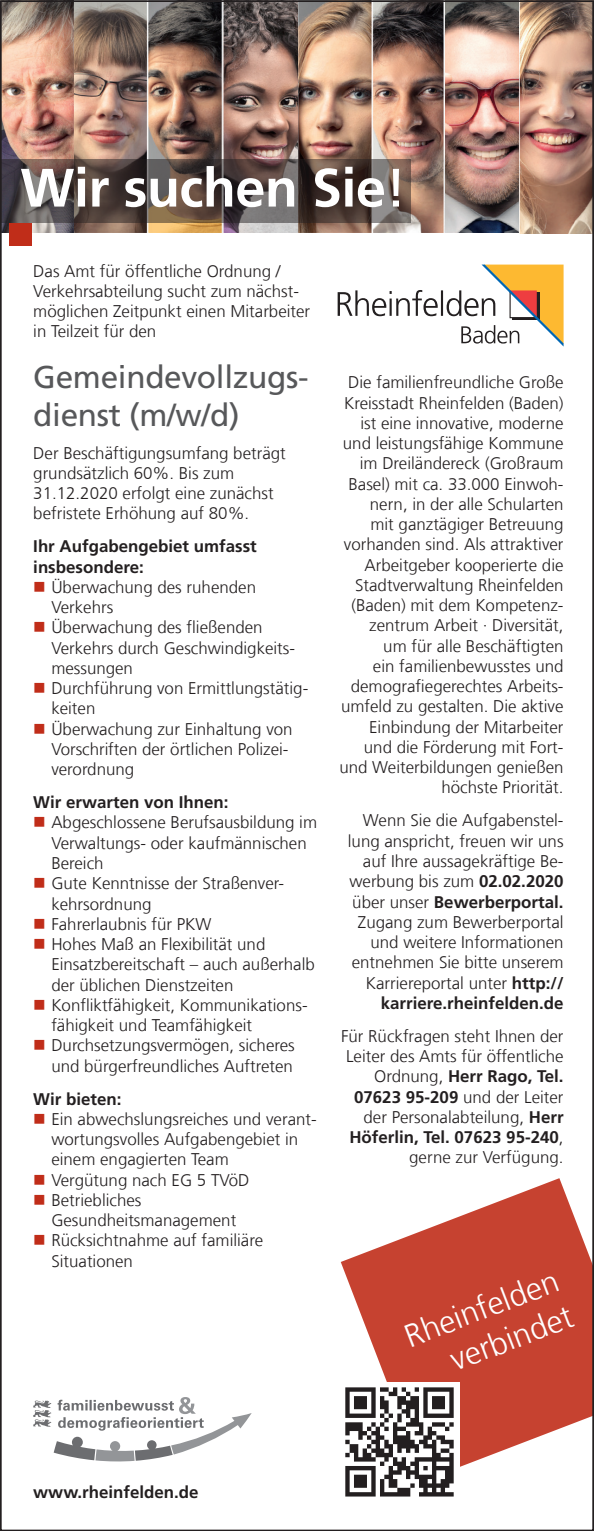
<style>
.page{position:relative;width:594px;height:1531px;background:#fff}
.page>*{position:absolute;margin:0;border:0;box-sizing:border-box;transform-origin:0 0}
.t1{font:700 54px "Frutiger LT Com";letter-spacing:-.01em;color:#fff}
.t2{font:300 31.95px/38.5px "Frutiger LT Com";color:#fff;text-align:right}
.t3{font:31.5px/37.8px "Frutiger LT Com";letter-spacing:-.01em;color:#57585a}
.t4{font:300 16.88px/20.2px "Frutiger LT Com";color:#231f20}
.t5{font:700 16.88px/20.2px "Frutiger LT Com";color:#231f20}
.s1{font-weight:400}
.s2{font-weight:700}
</style>
<div class="page">
<svg style="left:340px;top:1178px;width:250px;height:289px;fill:#c64230"></svg>
<img style="left:340px;top:1382px;width:118px;height:115px">
<img style="left:3px;top:3px;width:442px;height:230px">
<img style="left:223px;top:3px;width:74px;height:230px">
<img style="left:445px;top:3px;width:145px;height:230px">
<svg style="left:3px;top:159px;width:407px;height:63px"></svg>
<div style="left:9px;top:223px;width:23px;height:23px;background:#c02d19"></div>
<svg style="left:337px;top:265px;width:226px;height:81px"></svg>
<svg style="left:33px;top:1397px;width:218px;height:65px"></svg>
<h1 class="t1" style="left:20px;top:156px;width:387px">Wir suchen Sie<span class="s1">!</span></h1>
<p class="t4" style="left:33px;top:261px;width:278px">Das Amt für öffentliche Ordnung /<br>Verkehrsabteilung sucht zum nächst&shy;möglichen Zeitpunkt einen Mitarbeiter in Teilzeit für den</p>
<h3 class="t3" style="left:33px;top:358px;width:276px">Gemeindevollzugs&shy;dienst (m/w/d)</h3>
<p class="t4" style="left:33px;top:443px;width:254px">Der Beschäftigungsumfang beträgt grundsätzlich 60%. Bis zum<br>31.12.2020 erfolgt eine zunächst befristete Erhöhung auf 80%.</p>
<p class="t5" style="left:33px;top:536px;width:225px">Ihr Aufgabengebiet umfasst insbesondere:</p>
<p class="t4" style="left:51px;top:577px;width:258px">Überwachung des ruhenden<br>Verkehrs<br>Überwachung des fließenden<br>Verkehrs durch Geschwindigkeits&shy;messungen<br>Durchführung von Ermittlungstätig&shy;keiten<br>Überwachung zur Einhaltung von<br>Vorschriften der örtlichen Polizei&shy;verordnung</p>
<p class="t5" style="left:33px;top:792px;width:197px">Wir erwarten von Ihnen:</p>
<p class="t4" style="left:51px;top:813px;width:267px">Abgeschlossene Berufsausbildung im<br>Verwaltungs- oder kaufmännischen<br>Bereich<br>Gute Kenntnisse der Straßenver&shy;kehrsordnung<br>Fahrerlaubnis für PKW<br>Hohes Maß an Flexibilität und<br>Einsatzbereitschaft – auch außerhalb der üblichen Dienstzeiten<br>Konfliktfähigkeit, Kommunikations&shy;fähigkeit und Teamfähigkeit<br>Durchsetzungsvermögen, sicheres und bürgerfreundliches Auftreten</p>
<p class="t5" style="left:33px;top:1088px;width:90px">Wir bieten:</p>
<p class="t4" style="left:51px;top:1109px;width:267px">Ein abwechslungsreiches und verant&shy;wortungsvolles Aufgabengebiet in einem engagierten Team<br>Vergütung nach EG 5 TVöD<br>Betriebliches<br>Gesundheitsmanagement<br>Rücksichtnahme auf familiäre<br>Situationen</p>
<p class="t4" style="left:339px;top:372px;width:225px;text-align:right">Die familienfreundliche Große<br>Kreisstadt Rheinfelden (Baden) ist eine innovative, moderne und leistungsfähige Kommune im Dreiländereck (Großraum<br>Basel) mit ca. 33.000 Einwoh&shy;nern, in der alle Schularten<br>mit ganztägiger Betreuung vorhanden sind. Als attraktiver<br>Arbeitgeber kooperierte die<br>Stadtverwaltung Rheinfelden (Baden) mit dem Kompetenz&shy;zentrum Arbeit · Diversität,<br>um für alle Beschäftigten<br>ein familienbewusstes und demografiegerechtes Arbeits&shy;umfeld zu gestalten. Die aktive<br>Einbindung der Mitarbeiter und die Förderung mit Fort&shy;und Weiterbildungen genießen höchste Priorität.</p>
<p class="t4" style="left:347px;top:810px;width:217px;text-align:right">Wenn Sie die Aufgabenstel&shy;lung anspricht, freuen wir uns auf Ihre aussagekräftige Be&shy;werbung bis zum <span class="s2">02.02.2020 </span>über unser <span class="s2">Bewerberportal.<br></span>Zugang zum Bewerberportal und weitere Informationen entnehmen Sie bitte unserem<br>Karriereportal unter <span class="s2">http:// karriere.rheinfelden.de</span></p>
<p class="t4" style="left:341px;top:1026px;width:224px;text-align:right">Für Rückfragen steht Ihnen der<br>Leiter des Amts für öffentliche<br>Ordnung, <span class="s2">Herr Rago, Tel.<br>07623 95-209</span> und der Leiter der Personalabteilung, <span class="s2">Herr<br>Höferlin, Tel. 07623 95-240</span>, gerne zur Verfügung.</p>
<h2 class="t2" style="left:399px;top:1319px;width:164px;rotate:-21deg">Rheinfelden verbindet</h2>
<p class="t5" style="left:33px;top:1482px;width:167px">www.rheinfelden.de</p>
</div>
